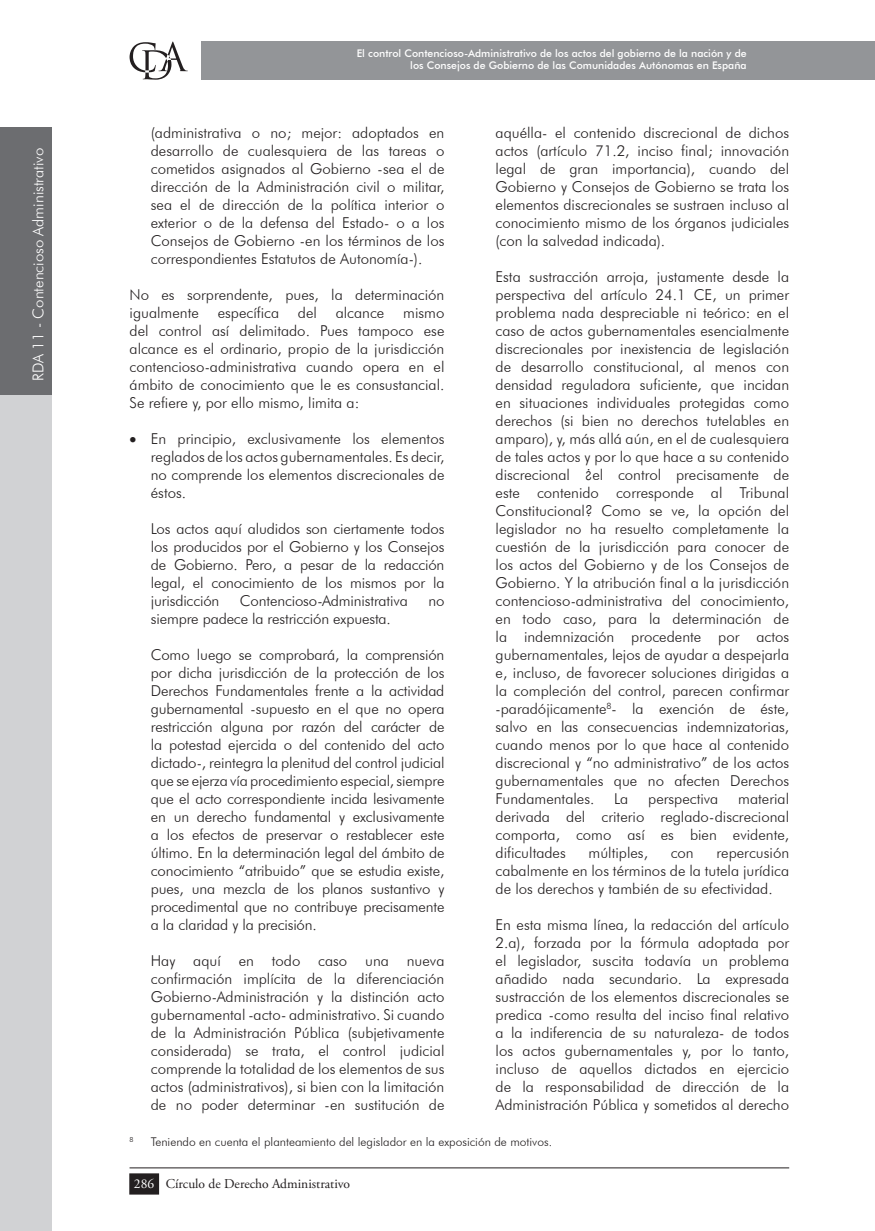
<style>
.page{position:relative;width:875px;height:1231px;background:#fff}
.page>*{position:absolute;margin:0;border:0;box-sizing:border-box;transform-origin:0 0}
.t1{font:300 15px/18px "Futura BT";color:#231f20;text-align:justify}
.t2{font:300 15px "Futura BT";color:#fff}
.t3{font:13.5px "Adobe Garamond Pro";color:#231f20}
.t4{font:300 12px "Futura BT";color:#231f20}
.t5{font:500 10.5px/12.6px "Futura BT";color:#fff;text-align:right}
.t6{font:300 7.05px "Futura BT";color:#231f20}
.s1{color:#fff}
</style>
<div class="page">
<hr style="left:874px;top:41px;width:1px;height:39px;background:#939598">
<div style="left:201px;top:41px;width:673px;height:39px;background:#939598"></div>
<svg style="left:129px;top:42px;width:59px;height:38px"></svg>
<hr style="left:129px;top:1167px;width:660px;height:1px;background:#231f20">
<div style="left:130px;top:1174px;width:28px;height:20px;background:#231f20"></div>
<div style="left:129px;top:1173px;width:30px;height:21px;border:2px solid #231f20"></div>
<div style="left:0;top:386px;width:52px;height:845px;background:#d1d2d4"></div>
<div style="left:0;top:127px;width:52px;height:267px;background:#6c6d70"></div>
<p class="t2" style="left:29px;top:381px;width:235px;rotate:-90deg">RDA 11 - Contencioso Administrativo</p>
<p class="t5" style="left:356px;top:47px;width:391px">El control Contencioso-Administrativo de los actos del gobierno de la nación y de los Consejos de Gobierno de las Comunidades Autónomas en España</p>
<p class="t1" style="left:151px;top:123px;width:295px">(administrativa o no; mejor: adoptados en desarrollo de cualesquiera de las tareas o cometidos asignados al Gobierno -sea el de dirección de la Administración civil o militar, sea el de dirección de la política interior o exterior o de la defensa del Estado- o a los Consejos de Gobierno -en los términos de los correspondientes Estatutos de Autonomía-).</p>
<p class="t1" style="left:129px;top:285px;width:316px">No es sorprendente, pues, la determinación igualmente</p>
<p class="t1" style="left:218px;top:303px;width:63px">específica</p>
<p class="t1" style="left:298px;top:303px;width:21px">del</p>
<p class="t1" style="left:335px;top:303px;width:50px">alcance</p>
<p class="t1" style="left:129px;top:303px;width:316px;text-indent:273px">mismo del control así delimitado. Pues tampoco ese alcance es el ordinario, propio de la jurisdicción contencioso-administrativa cuando opera en el ámbito de conocimiento que le es consustancial.<br>Se refiere y, por ello mismo, limita a:</p>
<p class="t1" style="left:151px;top:429px;width:295px;text-indent:-21px">• En principio, exclusivamente los elementos reglados de los actos gubernamentales. Es decir, no comprende los elementos discrecionales de éstos.</p>
<p class="t1" style="left:151px;top:519px;width:295px">Los actos aquí aludidos son ciertamente todos los producidos por el Gobierno y los Consejos de Gobierno. Pero, a pesar de la redacción legal, el conocimiento de los mismos por la jurisdicción</p>
<p class="t1" style="left:240px;top:591px;width:169px">Contencioso-Administrativa</p>
<p class="t1" style="left:428px;top:591px;width:18px">no</p>
<p class="t1" style="left:151px;top:609px;width:241px">siempre padece la restricción expuesta.</p>
<p class="t1" style="left:151px;top:645px;width:295px">Como luego se comprobará, la comprensión por dicha jurisdicción de la protección de los Derechos Fundamentales frente a la actividad gubernamental -supuesto en el que no opera restricción alguna por razón del carácter de la potestad ejercida o del contenido del acto dictado-, reintegra la plenitud del control judicial que se ejerza vía procedimiento especial, siempre que el acto correspondiente incida lesivamente en un derecho fundamental y exclusivamente a los efectos de preservar o restablecer este último. En la determinación legal del ámbito de conocimiento “atribuido” que se estudia existe, pues, una mezcla de los planos sustantivo y procedimental que no contribuye precisamente a la claridad y la precisión.</p>
<p class="t1" style="left:151px;top:951px;width:295px">Hay aquí en todo caso una nueva confirmación implícita de la diferenciación Gobierno-Administración y la distinción acto gubernamental -acto- administrativo. Si cuando de la Administración Pública (subjetivamente considerada) se trata, el control judicial comprende la totalidad de los elementos de sus actos (administrativos), si bien con la limitación de no poder determinar -en sustitución de</p>
<p class="t1" style="left:495px;top:123px;width:295px">aquélla- el contenido discrecional de dichos actos (artículo 71.2, inciso final; innovación legal de gran importancia), cuando del Gobierno y Consejos de Gobierno se trata los elementos discrecionales se sustraen incluso al conocimiento mismo de los órganos judiciales (con la salvedad indicada).</p>
<p class="t1" style="left:495px;top:267px;width:295px">Esta sustracción arroja, justamente desde la perspectiva del artículo 24.1 CE, un primer problema nada despreciable ni teórico: en el caso de actos gubernamentales esencialmente discrecionales por inexistencia de legislación de desarrollo constitucional, al menos con densidad reguladora suficiente, que incidan en situaciones individuales protegidas como derechos (si bien no derechos tutelables en amparo), y, más allá aún, en el de cualesquiera de tales actos y por lo que hace a su contenido discrecional ¿el control precisamente de este contenido corresponde al Tribunal Constitucional? Como se ve, la opción del legislador no ha resuelto completamente la cuestión de la jurisdicción para conocer de los actos del Gobierno y de los Consejos de Gobierno. Y la atribución final a la jurisdicción contencioso-administrativa del conocimiento, en todo caso, para la determinación de la indemnización procedente por actos gubernamentales, lejos de ayudar a despejarla e, incluso, de favorecer soluciones dirigidas a la compleción del control, parecen confirmar -paradójicamente<sup>8</sup>- la exención de éste, salvo en las consecuencias indemnizatorias, cuando menos por lo que hace al contenido discrecional y “no administrativo” de los actos gubernamentales que no afecten Derechos Fundamentales.</p>
<p class="t1" style="left:495px;top:789px;width:295px;text-indent:243px">material derivada del criterio reglado-discrecional comporta, como así es bien evidente, dificultades</p>
<p class="t1" style="left:614px;top:789px;width:16px">La</p>
<p class="t1" style="left:648px;top:789px;width:72px">perspectiva</p>
<p class="t1" style="left:588px;top:843px;width:61px">múltiples,</p>
<p class="t1" style="left:670px;top:843px;width:25px">con</p>
<p class="t1" style="left:495px;top:843px;width:295px;text-indent:221px">repercusión cabalmente en los términos de la tutela jurídica de los derechos y también de su efectividad.</p>
<p class="t1" style="left:495px;top:915px;width:295px">En esta misma línea, la redacción del artículo 2.a), forzada por la fórmula adoptada por el legislador, suscita todavía un problema añadido nada secundario. La expresada sustracción de los elementos discrecionales se predica -como resulta del inciso final relativo a la indiferencia de su naturaleza- de todos los actos gubernamentales y, por lo tanto, incluso de aquellos dictados en ejercicio de la responsabilidad de dirección de la Administración Pública y sometidos al derecho</p>
<p class="t6" style="left:129px;top:1135px;width:6px">8</p>
<p class="t4" style="left:151px;top:1134px;width:403px">Teniendo en cuenta el planteamiento del legislador en la exposición de motivos.</p>
<p class="t3" style="left:134px;top:1175px;width:218px"><span class="s1">286</span> Círculo de Derecho Administrativo</p>
</div>
